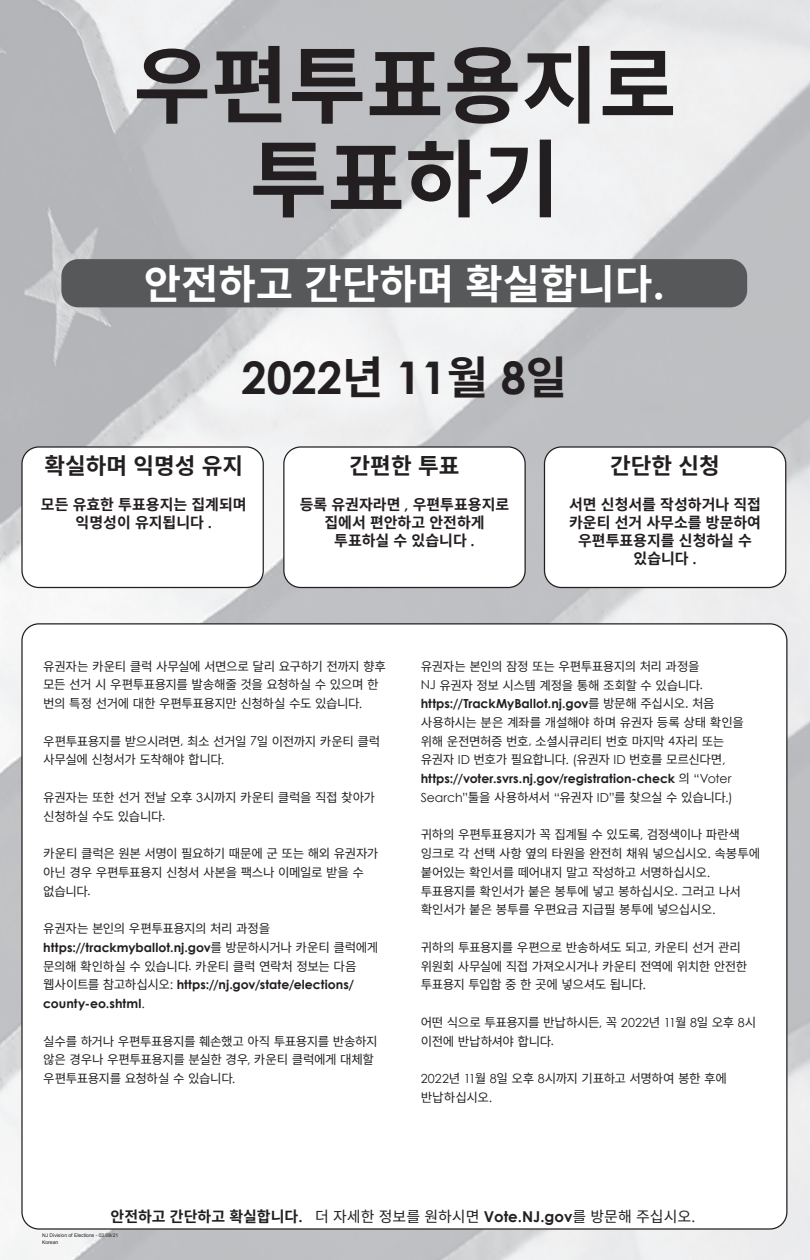
<style>
.page{position:relative;width:810px;height:1260px;background:#fff}
.page>*{position:absolute;margin:0;border:0;box-sizing:border-box;transform-origin:0 0}
.Headline{font:700 84.38px/93.8px "Noto Sans CJ Kkr";color:#231f20;text-align:center}
.Sub_Headline{font:700 45px "Century Gothic";color:#231f20}
.Sub_Headline-2{font:700 40.62px "Noto Sans CJ Kkr";color:#fff}
.Box_Headline{font:700 22.5px "Noto Sans CJ Kkr";color:#231f20}
.Box_Copy{font:700 15px/18px "Noto Sans CJ Kkr";color:#231f20;text-align:center}
.Box_Copy-2{font:15px "Noto Sans CJ Kkr";color:#231f20}
.Paragraph_Style_1{font:12.5px/18.8px "Noto Sans CJ Kkr";letter-spacing:-.035em;color:#231f20}
.Paragraph_Style_1-2{font:700 12.5px/18.8px "Century Gothic";letter-spacing:.005em;color:#231f20}
.t1{font:5px "Arial";color:#231f20}
.s1{font-family:"Century Gothic";font-size:45px}
.s2{font-family:"Noto Sans CJ Kkr"}
.s3{font-family:"Century Gothic"}
.s4{font-family:"Noto Sans CJ Kkr";font-weight:400}
.s5{font-weight:400}
.s6{font-family:"Century Gothic";font-weight:700}
.s7{font-weight:700}
</style>
<div class="page">
<img style="left:0;top:0;width:810px;height:1260px">
<div style="left:61px;top:259px;width:686px;height:48px;background:#57585a;border-radius:17px"></div>
<div style="left:22px;top:624px;width:765px;height:605px;background:#fff;border-radius:17px"></div>
<div style="left:22px;top:447px;width:241px;height:140px;background:#fff;border-radius:17px"></div>
<div style="left:21px;top:446px;width:243px;height:142px;border:1px solid #231f20;border-radius:17px"></div>
<div style="left:284px;top:447px;width:241px;height:140px;background:#fff;border-radius:17px"></div>
<div style="left:283px;top:446px;width:243px;height:142px;border:1px solid #231f20;border-radius:17px"></div>
<div style="left:545px;top:447px;width:241px;height:140px;background:#fff;border-radius:17px"></div>
<div style="left:544px;top:446px;width:242px;height:142px;border:1px solid #231f20;border-radius:17px"></div>
<p class="Headline" style="left:133px;top:40px;width:545px">우편투표용지로 투표하기</p>
<p class="Sub_Headline-2" style="left:144px;top:261px;width:523px">안전하고 간단하며 확실합니다<span class="s1">.</span></p>
<p class="Sub_Headline" style="left:241px;top:343px;width:327px">2022<span class="s2">년</span> 11<span class="s2">월</span> 8<span class="s2">일</span></p>
<p class="Box_Headline" style="left:44px;top:454px;width:200px">확실하며 익명성 유지</p>
<p class="Box_Copy" style="left:41px;top:496px;width:207px">모든 유효한 투표용지는 집계되며 익명성이 유지됩니다 <span class="s3">.</span></p>
<p class="Box_Headline" style="left:350px;top:454px;width:111px">간편한 투표</p>
<p class="Box_Copy" style="left:300px;top:496px;width:211px">등록 유권자라면 <span class="s3">,</span> 우편투표용지로 집에서 편안하고 안전하게 투표하실 수 있습니다 <span class="s3">.</span></p>
<p class="Box_Headline" style="left:610px;top:454px;width:111px">간단한 신청</p>
<p class="Box_Copy" style="left:569px;top:496px;width:193px">서면 신청서를 작성하거나 직접 카운티 선거 사무소를 방문하여 우편투표용지를 신청하실 수 있습니다 <span class="s3">.</span></p>
<p class="Paragraph_Style_1" style="left:43px;top:657px;width:344px">유권자는 카운티 클럭 사무실에 서면으로 달리 요구하기 전까지 향후 모든 선거 시 우편투표용지를 발송해줄 것을 요청하실 수 있으며 한 번의 특정 선거에 대한 우편투표용지만 신청하실 수도 있습니다<span class="s3">.</span></p>
<p class="Paragraph_Style_1" style="left:43px;top:732px;width:339px">우편투표용지를 받으시려면<span class="s3">,</span> 최소 선거일 <span class="s3">7</span>일 이전까지 카운티 클럭 사무실에 신청서가 도착해야 합니다<span class="s3">.</span></p>
<p class="Paragraph_Style_1" style="left:43px;top:788px;width:333px">유권자는 또한 선거 전날 오후 <span class="s3">3</span>시까지 카운티 클럭을 직접 찾아가 신청하실 수도 있습니다<span class="s3">.</span></p>
<p class="Paragraph_Style_1" style="left:43px;top:844px;width:337px">카운티 클럭은 원본 서명이 필요하기 때문에 군 또는 해외 유권자가 아닌 경우 우편투표용지 신청서 사본을 팩스나 이메일로 받을 수 없습니다<span class="s3">.</span></p>
<p class="Paragraph_Style_1-2" style="left:43px;top:919px;width:337px"><span class="s4">유권자는 본인의 우편투표용지의 처리 과정을 </span>https://trackmyballot.nj.gov<span class="s4">를 방문하시거나 카운티 클럭에게 문의해 확인하실 수 있습니다</span><span class="s5">.</span> <span class="s4">카운티 클럭 연락처 정보는 다음 웹사이트를 참고하십시오</span><span class="s5">:</span> https://nj.gov/state/elections/ county-eo.shtml<span class="s5">.</span></p>
<p class="Paragraph_Style_1" style="left:43px;top:1032px;width:336px">실수를 하거나 우편투표용지를 훼손했고 아직 투표용지를 반송하지 않은 경우나 우편투표용지를 분실한 경우<span class="s3">,</span> 카운티 클럭에게 대체할 우편투표용지를 요청하실 수 있습니다<span class="s3">.</span></p>
<p class="Paragraph_Style_1" style="left:421px;top:657px;width:325px">유권자는 본인의 잠정 또는 우편투표용지의 처리 과정을<br><span class="s3">NJ</span> 유권자 정보 시스템 계정을 통해 조회할 수 있습니다<span class="s3">. </span><span class="s6">https://TrackMyBallot.nj.gov</span>를 방문해 주십시오. 처음 사용하시는 분은 계좌를 개설해야 하며 유권자 등록 상태 확인을 위해 운전면허증 번호<span class="s3">,</span> 소셜시큐리티 번호 마지막 <span class="s3">4</span>자리 또는 유권자 <span class="s3">ID</span> 번호가 필요합니다<span class="s3">. (</span>유권자 <span class="s3">ID</span> 번호를 모르신다면<span class="s3">, </span><span class="s6">https://voter.svrs.nj.gov/registration-check</span> 의 <span class="s3">“Voter Search”</span>툴을 사용하셔서 <span class="s3">“</span>유권자 <span class="s3">ID”</span>를 찾으실 수 있습니다<span class="s3">.)</span></p>
<p class="Paragraph_Style_1" style="left:421px;top:826px;width:341px">귀하의 우편투표용지가 꼭 집계될 수 있도록<span class="s3">,</span> 검정색이나 파란색 잉크로 각 선택 사항 옆의 타원을 완전히 채워 넣으십시오<span class="s3">.</span> 속봉투에 붙어있는 확인서를 떼어내지 말고 작성하고 서명하십시오<span class="s3">. </span>투표용지를 확인서가 붙은 봉투에 넣고 봉하십시오<span class="s3">.</span> 그러고 나서 확인서가 붙은 봉투를 우편요금 지급필 봉투에 넣으십시오<span class="s3">.</span></p>
<p class="Paragraph_Style_1" style="left:421px;top:938px;width:328px">귀하의 투표용지를 우편으로 반송하셔도 되고<span class="s3">,</span> 카운티 선거 관리 위원회 사무실에 직접 가져오시거나 카운티 전역에 위치한 안전한 투표용지 투입함 중 한 곳에 넣으셔도 됩니다<span class="s3">.</span></p>
<p class="Paragraph_Style_1" style="left:421px;top:1013px;width:337px">어떤 식으로 투표용지를 반납하시든<span class="s3">,</span> 꼭 <span class="s3">2022</span>년 <span class="s3">11</span>월 <span class="s3">8</span>일 오후 <span class="s3">8</span>시 이전에 반납하셔야 합니다<span class="s3">.</span></p>
<p class="Paragraph_Style_1" style="left:421px;top:1070px;width:308px;line-height:18.5px"><span class="s3">2022</span>년 <span class="s3">11</span>월 <span class="s3">8</span>일 오후 <span class="s3">8</span>시까지 기표하고 서명하여 봉한 후에 반납하십시오<span class="s3">.</span></p>
<p class="Box_Copy-2" style="left:111px;top:1208px;width:586px"><span class="s7">안전하고 간단하고 확실합니다</span><span class="s6">.</span> 더 자세한 정보를 원하시면 <span class="s6">Vote.NJ.gov</span>를 방문해 주십시오<span class="s3">.</span></p>
<p class="t1" style="left:42px;top:1232px;width:78px">NJ Division of Elections - 03/09/21</p>
<p class="t1" style="left:42px;top:1239px;width:18px">Korean</p>
</div>
